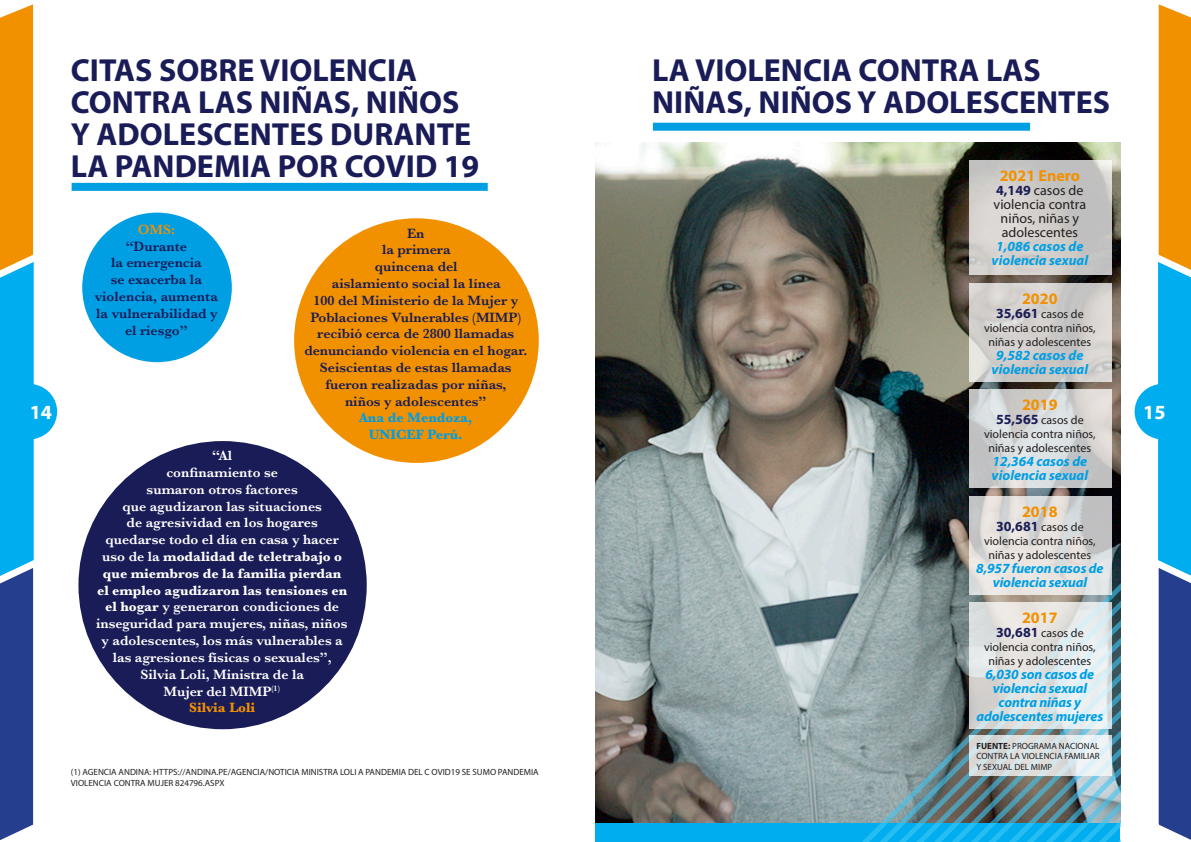
<style>
.page{position:relative;width:1191px;height:842px;background:#fff}
.page>*{position:absolute;margin:0;border:0;box-sizing:border-box;transform-origin:0 0}
.t1{font:700 32px/32px "Myriad Pro";color:#1a1c57}
.t2{font:700 20.2px "Myriad Pro";color:#fff}
.t3{font:700 16px "Myriad Pro";color:#f29100}
.t4{font:600 14px/16.8px "Baskerville";color:#fff;text-align:center}
.t5{font:600 14px/16.8px "Baskerville";color:#1a1c57;text-align:center}
.t6{font:italic 700 14px/14px "Myriad Pro";letter-spacing:-.01em;color:#009ee3;text-align:center}
.t7{font:14px/14px "Myriad Pro";color:#231f20;text-align:center}
.t8{font:700 14px/16.8px "Baskerville";color:#009ee3;text-align:center}
.t9{font:700 14px "Baskerville";color:#f29100}
.t10{font:12px/14px "Myriad Pro";color:#231f20;text-align:center}
.t11{font:9px/10.8px "Myriad Pro";color:#231f20}
.s1{font-weight:700;color:#1a1c57}
.s2{font-weight:700;font-size:14px;color:#1a1c57}
.s3{color:#f29100}
.s4{font-weight:700}
</style>
<div class="page">
<svg style="left:0;top:4px;width:58px;height:837px"></svg>
<div style="left:72px;top:183px;width:416px;height:8px;background:#009ee3"></div>
<div style="left:294px;top:218px;width:245px;height:245px;background:#f29100;border-radius:50%"></div>
<div style="left:78px;top:441px;width:289px;height:288px;background:#1a1c57;border-radius:50%"></div>
<div style="left:82px;top:213px;width:150px;height:149px;background:#009ee3;border-radius:50%"></div>
<img style="left:595px;top:143px;width:342px;height:679px">
<svg style="left:937px;top:4px;width:254px;height:838px"></svg>
<svg style="left:849px;top:542px;width:271px;height:300px;background:#72959d"></svg>
<svg style="left:969px;top:160px;width:142px;height:114px;background:#cccac8"></svg>
<svg style="left:969px;top:283px;width:142px;height:98px;background:#d0cecc"></svg>
<svg style="left:969px;top:389px;width:142px;height:98px;background:#d2d3d4"></svg>
<svg style="left:969px;top:496px;width:142px;height:98px;background:#dcdbd9"></svg>
<svg style="left:969px;top:603px;width:142px;height:126px;background:#dfe4e4"></svg>
<svg style="left:969px;top:736px;width:142px;height:40px;background:#dce3e4"></svg>
<div style="left:653px;top:123px;width:377px;height:8px;background:#009ee3"></div>
<p class="t1" style="left:71px;top:53px;width:410px">CITAS SOBRE VIOLENCIA<br>CONTRA LAS NIÑAS, NIÑOS<br>Y ADOLESCENTES DURANTE<br>LA PANDEMIA POR COVID 19</p>
<p class="t1" style="left:652px;top:53px;width:459px">LA VIOLENCIA CONTRA LAS<br>NIÑAS, NIÑOS Y ADOLESCENTES</p>
<p class="t3" style="left:999px;top:165px;width:82px">2021 Enero</p>
<p class="t7" style="left:993px;top:183px;width:94px"><span class="s1">4,149</span> casos de violencia contra niños, niñas y adolescentes</p>
<p class="t6" style="left:991px;top:239px;width:98px">1,086 casos de violencia sexual</p>
<p class="t3" style="left:1022px;top:288px;width:37px">2020</p>
<p class="t10" style="left:984px;top:306px;width:113px"><span class="s2">35,661</span> casos de violencia contra niños, niñas y adolescentes</p>
<p class="t6" style="left:991px;top:348px;width:98px">9,582 casos de violencia sexual</p>
<p class="t3" style="left:1022px;top:394px;width:37px">2019</p>
<p class="t10" style="left:984px;top:413px;width:113px"><span class="s2">55,565</span> casos de violencia contra niños, niñas y adolescentes</p>
<p class="t6" style="left:991px;top:454px;width:98px;text-align:left">12,364 casos de violencia sexual</p>
<p class="t3" style="left:1022px;top:501px;width:37px">2018</p>
<p class="t10" style="left:984px;top:520px;width:113px"><span class="s2">30,681</span> casos de violencia contra niños, niñas y adolescentes</p>
<p class="t6" style="left:976px;top:561px;width:129px">8,957 fueron casos de violencia sexual</p>
<p class="t3" style="left:1022px;top:607px;width:37px">2017</p>
<p class="t10" style="left:984px;top:626px;width:113px"><span class="s2">30,681</span> casos de violencia contra niños, niñas y adolescentes</p>
<p class="t6" style="left:976px;top:667px;width:128px">6,030 son casos de violencia sexual contra niñas y adolescentes mujeres</p>
<p class="t5" style="left:95px;top:221px;width:125px"><span class="s3">OMS:<br></span>“Durante<br>la emergencia<br>se exacerba la violencia, aumenta la vulnerabilidad y el riesgo”</p>
<p class="t5" style="left:304px;top:224px;width:224px">En<br>la primera<br>quincena del<br>aislamiento social la línea<br>100 del Ministerio de la Mujer y<br>Poblaciones Vulnerables (MIMP) recibió cerca de 2800 llamadas denunciando violencia en el hogar.<br>Seiscientas de estas llamadas fueron realizadas por niñas,<br>niños y adolescentes”</p>
<p class="t8" style="left:359px;top:409px;width:115px">Ana de Mendoza,<br>UNICEF Perú.</p>
<p class="t4" style="left:96px;top:447px;width:253px">“Al<br>confinamiento se<br>sumaron otros factores<br>que agudizaron las situaciones<br>de agresividad en los hogares quedarse todo el día en casa y hacer uso de la <span class="s4">modalidad de teletrabajo o que miembros de la familia pierdan el empleo agudizaron las tensiones en el hogar</span> y generaron condiciones de inseguridad para mujeres, niñas, niños y adolescentes, los más vulnerables a las agresiones físicas o sexuales”,<br>Silvia Loli, Ministra de la<br>Mujer del MIMP<sup>(1)</sup></p>
<p class="t9" style="left:189px;top:698px;width:67px">Silvia Loli</p>
<h2 class="t2" style="left:30px;top:399px;width:24px">14</h2>
<h2 class="t2" style="left:1143px;top:399px;width:24px">15</h2>
<p class="t11" style="left:71px;top:766px;width:469px">(1) AGENCIA ANDINA: HTTPS://ANDINA.PE/AGENCIA/NOTICIA MINISTRA LOLI A PANDEMIA DEL C OVID19 SE SUMO PANDEMIA<br>VIOLENCIA CONTRA MUJER 824796.ASPX</p>
<p class="t11" style="left:976px;top:740px;width:125px;text-align:justify"><span class="s4">FUENTE:</span> PROGRAMA NACIONAL CONTRA LA VIOLENCIA FAMILIAR Y SEXUAL DEL MIMP</p>
</div>
